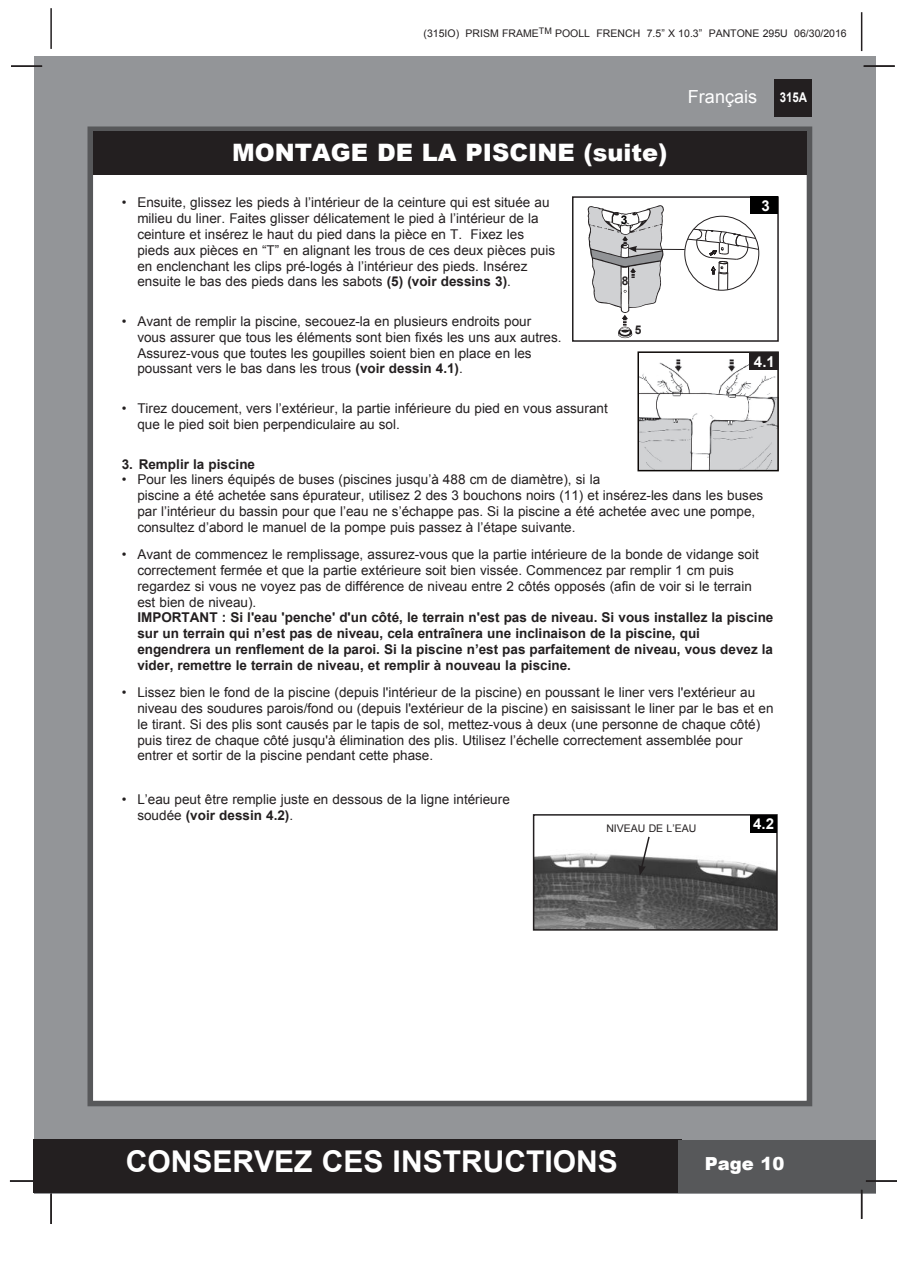
<style>
.page{position:relative;width:897px;height:1264px;background:#fff}
.page>*{position:absolute;margin:0;border:0;box-sizing:border-box;transform-origin:0 0}
.t1{font:700 30px "Arial";color:#fff}
.t2{font:900 24px "Arial";color:#fff}
.t3{font:18px "Arial";color:#fff}
.t4{font:900 18px "Arial";color:#fff}
.t5{font:700 15px "Arial";color:#fff}
.t6{font:13.5px/15.8px "Arial";color:#231f20}
.t7{font:700 13.5px/15.8px "Arial";color:#231f20}
.t8{font:700 13.5px "Arial";color:#fff;scale:.85 1}
.t9{font:700 12px "Arial";color:#231f20}
.t10{font:700 12px "Arial";color:#000}
.t11{font:10.5px "Arial";color:#231f20}
.s1{font-weight:700}
</style>
<div class="page">
<div style="left:34px;top:56px;width:841px;height:1137px;background:#939598"></div>
<div style="left:774px;top:79px;width:38px;height:38px;background:#231f20"></div>
<hr style="left:50px;top:8px;width:2px;height:41px;background:#231f20">
<hr style="left:860px;top:12px;width:2px;height:39px;background:#231f20">
<div style="left:33px;top:1140px;width:648px;height:53px;background:#231f20"></div>
<div style="left:678px;top:1140px;width:197px;height:53px;background:#57585a"></div>
<div style="left:87px;top:126px;width:725px;height:980px;background:#fff;border:6px solid #57585a"></div>
<div style="left:93px;top:131px;width:713px;height:44px;background:#231f20"></div>
<hr style="left:863px;top:65px;width:31px;height:2px;background:#231f20">
<hr style="left:865px;top:1180px;width:31px;height:1px;background:#231f20">
<hr style="left:860px;top:1189px;width:2px;height:30px;background:#231f20">
<hr style="left:50px;top:1193px;width:2px;height:31px;background:#231f20">
<hr style="left:10px;top:1180px;width:31px;height:1px;background:#231f20">
<hr style="left:11px;top:65px;width:31px;height:2px;background:#231f20">
<img style="left:640px;top:359px;width:135px;height:109px">
<div style="left:637px;top:351px;width:141px;height:120px;border:2px solid #0c0806"></div>
<div style="left:749px;top:352px;width:28px;height:18px;background:#231f20"></div>
<img style="left:536px;top:832px;width:238px;height:95px">
<div style="left:533px;top:814px;width:244px;height:116px;border:2px solid #231f20"></div>
<div style="left:749px;top:815px;width:27px;height:17px;background:#000"></div>
<svg style="left:638px;top:835px;width:12px;height:40px"></svg>
<svg style="left:686px;top:228px;width:73px;height:62px"></svg>
<hr style="left:636px;top:249px;width:48px;height:1px;background:#231f20">
<svg style="left:587px;top:205px;width:76px;height:133px"></svg>
<div style="left:572px;top:196px;width:206px;height:146px;border:2px solid #231f20"></div>
<div style="left:750px;top:196px;width:27px;height:18px;background:#000"></div>
<p class="t11" style="left:423px;top:29px;width:424px">(315IO) PRISM FRAME<sup>TM</sup> POOLL FRENCH 7.5” X 10.3” PANTONE 295U 06/30/2016</p>
<h3 class="t3" style="left:688px;top:90px;width:71px">Français</h3>
<p class="t8" style="left:779px;top:89px;width:34px">315A</p>
<h2 class="t2" style="left:232px;top:143px;width:437px">MONTAGE DE LA PISCINE (suite)</h2>
<p class="t6" style="left:137px;top:195px;width:419px;text-indent:-16px">• Ensuite, glissez les pieds à l’intérieur de la ceinture qui est située au milieu du liner. Faites glisser délicatement le pied à l’intérieur de la ceinture et insérez le haut du pied dans la pièce en T. Fixez les pieds aux pièces en “T” en alignant les trous de ces deux pièces puis en enclenchant les clips pré-logés à l’intérieur des pieds. Insérez ensuite le bas des pieds dans les sabots <span class="s1">(5) (voir dessins 3)</span>.</p>
<p class="t6" style="left:137px;top:313px;width:425px;text-indent:-16px">• Avant de remplir la piscine, secouez-la en plusieurs endroits pour vous assurer que tous les éléments sont bien fixés les uns aux autres.<br>Assurez-vous que toutes les goupilles soient bien en place en les poussant vers le bas dans les trous <span class="s1">(voir dessin 4.1)</span>.</p>
<p class="t6" style="left:137px;top:400px;width:472px;text-indent:-16px">• Tirez doucement, vers l’extérieur, la partie inférieure du pied en vous assurant que le pied soit bien perpendiculaire au sol.</p>
<p class="t7" style="left:122px;top:457px;width:135px">3. Remplir la piscine</p>
<p class="t6" style="left:137px;top:471px;width:627px;text-indent:-16px">• Pour les liners équipés de buses (piscines jusqu’à 488 cm de diamètre), si la<br>piscine a été achetée sans épurateur, utilisez 2 des 3 bouchons noirs (11) et insérez-les dans les buses par l’intérieur du bassin pour que l’eau ne s’échappe pas. Si la piscine a été achetée avec une pompe, consultez d’abord le manuel de la pompe puis passez à l’étape suivante.</p>
<p class="t6" style="left:137px;top:547px;width:622px;text-indent:-16px">• Avant de commencez le remplissage, assurez-vous que la partie intérieure de la bonde de vidange soit correctement fermée et que la partie extérieure soit bien vissée. Commencez par remplir 1 cm puis regardez si vous ne voyez pas de différence de niveau entre 2 côtés opposés (afin de voir si le terrain est bien de niveau).</p>
<p class="t7" style="left:137px;top:611px;width:637px">IMPORTANT : Si l'eau 'penche' d'un côté, le terrain n'est pas de niveau. Si vous installez la piscine sur un terrain qui n’est pas de niveau, cela entraînera une inclinaison de la piscine, qui engendrera un renflement de la paroi. Si la piscine n’est pas parfaitement de niveau, vous devez la vider, remettre le terrain de niveau, et remplir à nouveau la piscine.</p>
<p class="t6" style="left:137px;top:685px;width:637px;text-indent:-16px">• Lissez bien le fond de la piscine (depuis l'intérieur de la piscine) en poussant le liner vers l'extérieur au niveau des soudures parois/fond ou (depuis l'extérieur de la piscine) en saisissant le liner par le bas et en le tirant. Si des plis sont causés par le tapis de sol, mettez-vous à deux (une personne de chaque côté) puis tirez de chaque côté jusqu'à élimination des plis. Utilisez l’échelle correctement assemblée pour entrer et sortir de la piscine pendant cette phase.</p>
<p class="t6" style="left:137px;top:791px;width:374px;text-indent:-16px">• L’eau peut être remplie juste en dessous de la ligne intérieure soudée <span class="s1">(voir dessin 4.2)</span>.</p>
<p class="t5" style="left:761px;top:200px;width:10px">3</p>
<p class="t10" style="left:620px;top:215px;width:8px">3</p>
<p class="t9" style="left:622px;top:276px;width:8px">8</p>
<p class="t9" style="left:634px;top:325px;width:8px">5</p>
<p class="t5" style="left:753px;top:356px;width:22px">4.1</p>
<p class="t11" style="left:606px;top:821px;width:91px">NIVEAU DE L’EAU</p>
<p class="t5" style="left:753px;top:818px;width:22px">4.2</p>
<h1 class="t1" style="left:126px;top:1144px;width:493px">CONSERVEZ CES INSTRUCTIONS</h1>
<h3 class="t4" style="left:704px;top:1156px;width:81px">Page 10</h3>
</div>
